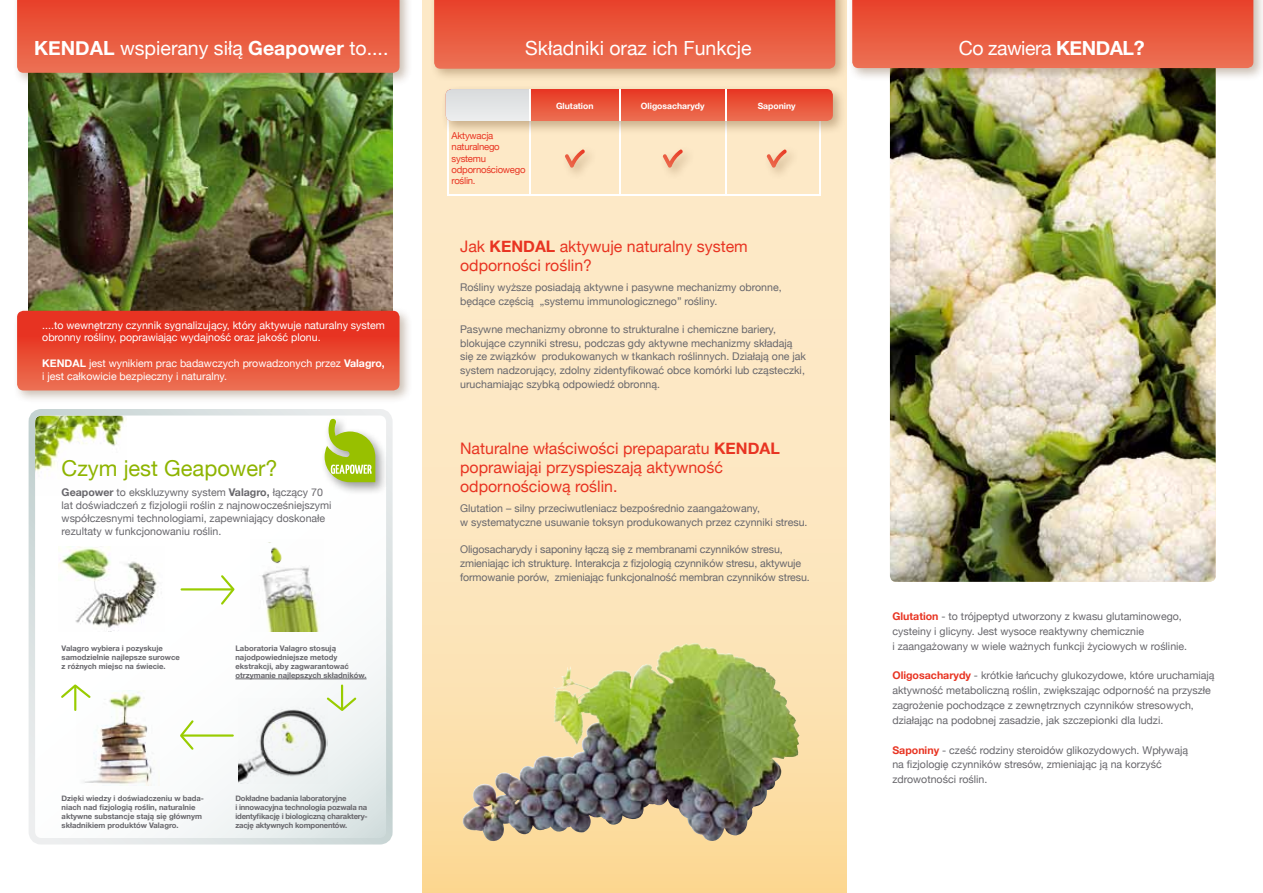
<style>
.page{position:relative;width:1263px;height:893px;background:#fff}
.page>*{position:absolute;margin:0;border:0;box-sizing:border-box;transform-origin:0 0}
.t1{font:21.9px "Helvetica Neue";color:#8eb400}
.t2{font:19.5px "Helvetica Neue";color:#fff}
.t3{font:19.5px "Helvetica Neue";letter-spacing:-.025em;color:#fff}
.t4{font:15.9px/19px "Helvetica Neue";color:#e83422}
.t5{font:10.65px/13.8px "Helvetica Neue";color:#68676c}
.t6{font:10.65px/12.8px "Helvetica Neue";color:#fff}
.t7{font:9.6px/11.4px "Helvetica Neue";letter-spacing:-.025em;color:#e83422}
.t8{font:700 8.55px "Helvetica Neue";color:#fff}
.t9{font:700 7.65px/9.1px "Helvetica Neue";color:#68676c}
.t10{font:700 7.65px/9.1px "Helvetica Neue";letter-spacing:-.025em;color:#68676c}
.s1{font-weight:700}
.s2{font-weight:700;color:#e83422}
</style>
<div class="page">
<img style="left:890px;top:82px;width:326px;height:500px">
<img style="left:28px;top:86px;width:364px;height:220px">
<svg style="left:422px;top:0;width:424px;height:893px;background:#ecd9af"></svg>
<div style="left:848px;top:0;width:415px;height:82px;background:#502900;opacity:.3"></div>
<svg style="left:852px;top:0;width:401px;height:68px;background:#ea593f"></svg>
<div style="left:13px;top:306px;width:400px;height:98px;background:#502900;opacity:.3"></div>
<svg style="left:17px;top:311px;width:382px;height:79px;background:#e84932"></svg>
<div style="left:13px;top:0;width:400px;height:86px;background:#502900;opacity:.3"></div>
<svg style="left:17px;top:0;width:382px;height:73px;background:#e9593e"></svg>
<img style="left:638px;top:643px;width:55px;height:40px">
<div style="left:430px;top:0;width:419px;height:82px;background:#502900;opacity:.3"></div>
<svg style="left:434px;top:0;width:401px;height:69px;background:#e95a3f"></svg>
<hr style="left:447px;top:117px;width:2px;height:77px;background:#fff">
<hr style="left:819px;top:117px;width:2px;height:77px;background:#fff">
<hr style="left:529px;top:117px;width:2px;height:77px;background:#fff">
<hr style="left:619px;top:117px;width:1px;height:77px;background:#fff">
<hr style="left:725px;top:117px;width:2px;height:77px;background:#fff">
<hr style="left:447px;top:194px;width:374px;height:1px;background:#fff">
<div style="left:441px;top:85px;width:406px;height:50px;background:#502900;opacity:.3"></div>
<svg style="left:446px;top:89px;width:387px;height:32px;background:#e87461"></svg>
<hr style="left:529px;top:89px;width:2px;height:32px;background:#fff">
<div style="left:561px;top:146px;width:37px;height:35px;background:#502900;opacity:.3"></div>
<svg style="left:564px;top:149px;width:21px;height:19px"></svg>
<div style="left:659px;top:146px;width:37px;height:35px;background:#502900;opacity:.3"></div>
<svg style="left:662px;top:149px;width:21px;height:19px"></svg>
<div style="left:763px;top:146px;width:36px;height:35px;background:#502900;opacity:.3"></div>
<svg style="left:766px;top:149px;width:21px;height:19px"></svg>
<svg style="left:58px;top:546px;width:327px;height:290px"></svg>
<img style="left:37px;top:417px;width:89px;height:54px">
<div style="left:29px;top:409px;width:364px;height:435px;border:7px solid #fff;border-radius:9px"></div>
<div style="left:320px;top:415px;width:69px;height:81px;background:#000;opacity:.4"></div>
<svg style="left:325px;top:418px;width:50px;height:64px"></svg>
<hr style="left:235px;top:679px;width:131px;height:1px;background:#68676c">
<img style="left:59px;top:547px;width:105px;height:84px">
<img style="left:77px;top:691px;width:83px;height:95px">
<img style="left:239px;top:698px;width:88px;height:85px">
<img style="left:251px;top:542px;width:73px;height:89px">
<svg style="left:178px;top:718px;width:18px;height:34px"></svg>
<hr style="left:183px;top:734px;width:50px;height:3px;background:#9c0">
<svg style="left:219px;top:573px;width:17px;height:34px"></svg>
<hr style="left:182px;top:588px;width:50px;height:2px;background:#9c0">
<svg style="left:59px;top:683px;width:34px;height:17px"></svg>
<hr style="left:74px;top:687px;width:2px;height:23px;background:#9c0">
<svg style="left:325px;top:695px;width:33px;height:18px"></svg>
<hr style="left:341px;top:685px;width:2px;height:23px;background:#9c0">
<h2 class="t2" style="left:34px;top:37px;width:356px"><span class="s1">KENDAL</span> wspierany siłą <span class="s1">Geapower</span> to....</h2>
<h2 class="t2" style="left:525px;top:36px;width:228px">Składniki oraz ich Funkcje</h2>
<p class="t6" style="left:42px;top:318px;width:344px">....to wewnętrzny czynnik sygnalizujący, który aktywuje naturalny system obronny rośliny, poprawiając wydajność oraz jakość plonu.</p>
<p class="t6" style="left:42px;top:357px;width:344px"><span class="s1">KENDAL</span> jest wynikiem prac badawczych prowadzonych przez <span class="s1">Valagro, </span>i jest całkowicie bezpieczny i naturalny.</p>
<h1 class="t1" style="left:62px;top:455px;width:218px">Czym jest Geapower?</h1>
<p class="t5" style="left:62px;top:486px;width:271px;line-height:12.8px"><span class="s1">Geapower</span> to ekskluzywny system <span class="s1">Valagro,</span> łączący 70 lat doświadczeń z fizjologii roślin z najnowocześniejszymi współczesnymi technologiami, zapewniający doskonałe rezultaty w funkcjonowaniu roślin.</p>
<p class="t9" style="left:62px;top:643px;width:120px">Valagro wybiera i pozyskuje samodzielnie najlepsze surowce z różnych miejsc na świecie.</p>
<p class="t9" style="left:235px;top:643px;width:133px">Laboratoria Valagro stosują najodpowiedniejsze metody ekstrakcji, aby zagwarantować otrzymanie najlepszych składników.</p>
<p class="t9" style="left:62px;top:793px;width:144px">Dzięki wiedzy i doświadczeniu w bada&shy;niach nad fizjologią roślin, naturalnie aktywne substancje stają się głównym składnikiem produktów Valagro.</p>
<p class="t10" style="left:235px;top:793px;width:134px">Dokładne badania laboratoryjne<br>i innowacyjna technologia pozwala na identyfikację i biologiczną charaktery&shy;zację aktywnych komponentów.</p>
<p class="t7" style="left:452px;top:129px;width:75px">Aktywacja naturalnego systemu odpornościowego roślin.</p>
<p class="t8" style="left:556px;top:101px;width:39px">Glutation</p>
<p class="t8" style="left:641px;top:101px;width:65px">Oligosacharydy</p>
<p class="t8" style="left:758px;top:101px;width:39px">Saponiny</p>
<h3 class="t4" style="left:460px;top:237px;width:289px">Jak <span class="s1">KENDAL</span> aktywuje naturalny system odporności roślin?</h3>
<p class="t5" style="left:460px;top:281px;width:323px">Rośliny wyższe posiadają aktywne i pasywne mechanizmy obronne, będące częścią „systemu immunologicznego” rośliny.</p>
<p class="t5" style="left:460px;top:322px;width:347px">Pasywne mechanizmy obronne to strukturalne i chemiczne bariery, blokujące czynniki stresu, podczas gdy aktywne mechanizmy składają się ze związków produkowanych w tkankach roślinnych. Działają one jak system nadzorujący, zdolny zidentyfikować obce komórki lub cząsteczki, uruchamiając szybką odpowiedź obronną.</p>
<h3 class="t4" style="left:460px;top:438px;width:321px">Naturalne właściwości prepaparatu <span class="s1">KENDAL </span>poprawiająi przyspieszają aktywność odpornościową roślin.</h3>
<p class="t5" style="left:460px;top:501px;width:349px">Glutation – silny przeciwutleniacz bezpośrednio zaangażowany,<br>w systematyczne usuwanie toksyn produkowanych przez czynniki stresu.</p>
<p class="t5" style="left:460px;top:543px;width:351px">Oligosacharydy i saponiny łączą się z membranami czynników stresu, zmieniając ich strukturę. Interakcja z fizjologią czynników stresu, aktywuje formowanie porów, zmieniając funkcjonalność membran czynników stresu.</p>
<h2 class="t3" style="left:959px;top:37px;width:187px">Co zawiera <span class="s1">KENDAL?</span></h2>
<p class="t5" style="left:892px;top:609px;width:296px;line-height:14.9px"><span class="s2">Glutation</span> - to trójpeptyd utworzony z kwasu glutaminowego, cysteiny i glicyny. Jest wysoce reaktywny chemicznie<br>i zaangażowany w wiele ważnych funkcji życiowych w roślinie.</p>
<p class="t5" style="left:892px;top:668px;width:324px;line-height:14.9px"><span class="s2">Oligosacharydy</span> - krótkie łańcuchy glukozydowe, które uruchamiają aktywność metaboliczną roślin, zwiększając odporność na przyszłe zagrożenie pochodzące z zewnętrznych czynników stresowych, działając na podobnej zasadzie, jak szczepionki dla ludzi.</p>
<p class="t5" style="left:892px;top:742px;width:297px;line-height:14.9px"><span class="s2">Saponiny</span> - cześć rodziny steroidów glikozydowych. Wpływają na fizjologię czynników stresów, zmieniając ją na korzyść zdrowotności roślin.</p>
</div>
